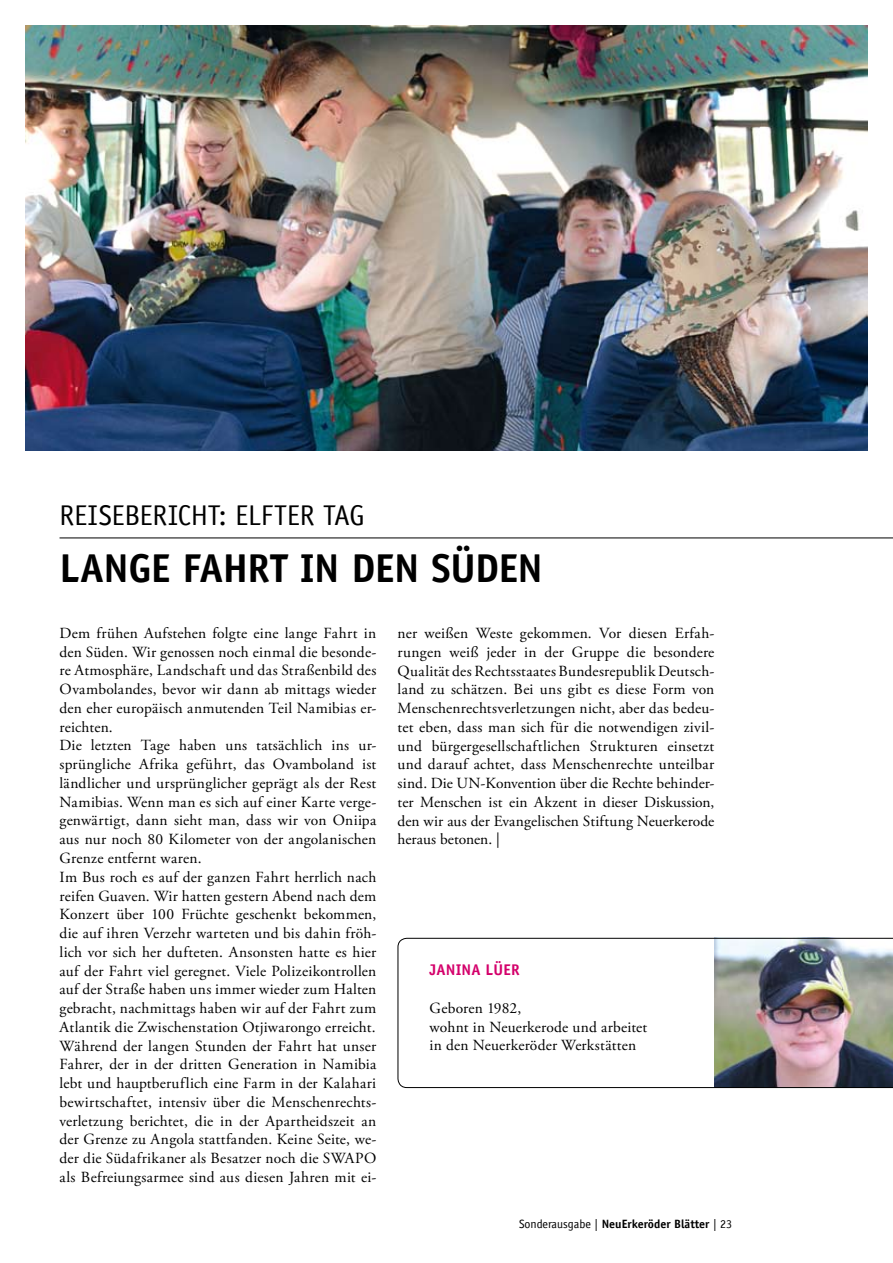
<style>
.page{position:relative;width:893px;height:1263px;background:#fff}
.page>*{position:absolute;margin:0;border:0;box-sizing:border-box;transform-origin:0 0}
.t1{font:700 40.2px "Officina Sans";letter-spacing:-.01em;color:#000}
.t2{font:28.5px "Officina Sans";letter-spacing:-.005em;color:#000}
.t3{font:15.45px/18.8px "Adobe Garamond Pro";letter-spacing:.015em;color:#000}
.t4{font:700 15.45px "Officina Sans";letter-spacing:.01em;color:#d4006b}
.t5{font:700 12px "Officina Sans";color:#000}
.s1{font-weight:400}
</style>
<div class="page">
<hr style="left:60px;top:537px;width:833px;height:1px;background:#000">
<img style="left:26px;top:26px;width:841px;height:425px">
<img style="left:398px;top:938px;width:495px;height:150px">
<h2 class="t2" style="left:60px;top:498px;width:307px">Reisebericht: Elfter Tag</h2>
<h1 class="t1" style="left:60px;top:543px;width:485px">LANGE FAHRT IN DEN SÜDEN</h1>
<p class="t3" style="left:60px;top:624px;width:318px">Dem frühen Aufstehen folgte eine lange Fahrt in den Süden. Wir genossen noch einmal die besonde&shy;re Atmosphäre, Landschaft und das Straßenbild des Ovambolandes, bevor wir dann ab mittags wieder den eher europäisch anmutenden Teil Namibias er&shy;reichten.<br>Die letzten Tage haben uns tatsächlich ins ur&shy;sprüngliche Afrika geführt, das Ovamboland ist ländlicher und ursprünglicher geprägt als der Rest Namibias. Wenn man es sich auf einer Karte verge&shy;genwärtigt, dann sieht man, dass wir von Oniipa aus nur noch 80 Kilometer von der angolanischen Grenze entfernt waren.<br>Im Bus roch es auf der ganzen Fahrt herrlich nach reifen Guaven. Wir hatten gestern Abend nach dem Konzert über 100 Früchte geschenkt bekommen, die auf ihren Verzehr warteten und bis dahin fröh&shy;lich vor sich her dufteten. Ansonsten hatte es hier auf der Fahrt viel geregnet. Viele Polizeikontrollen auf der Straße haben uns immer wieder zum Halten gebracht, nachmittags haben wir auf der Fahrt zum Atlantik die Zwischenstation Otjiwarongo erreicht.<br>Während der langen Stunden der Fahrt hat unser Fahrer, der in der dritten Generation in Namibia lebt und hauptberuflich eine Farm in der Kalahari bewirtschaftet, intensiv über die Menschenrechts&shy;verletzung berichtet, die in der Apartheidszeit an der Grenze zu Angola stattfanden. Keine Seite, we&shy;der die Südafrikaner als Besatzer noch die SWAPO als Befreiungsarmee sind aus diesen Jahren mit ei-</p>
<p class="t3" style="left:398px;top:624px;width:318px;text-align:justify">ner weißen Weste gekommen. Vor diesen Erfah&shy;rungen weiß jeder in der Gruppe die besondere Qualität des Rechtsstaates Bundesrepublik Deutsch&shy;land zu schätzen. Bei uns gibt es diese Form von Menschenrechtsverletzungen nicht, aber das bedeu&shy;tet eben, dass man sich für die notwendigen zivil&shy;und bürgergesellschaftlichen Strukturen einsetzt und darauf achtet, dass Menschenrechte unteilbar sind. Die UN-Konvention über die Rechte behinder&shy;ter Menschen ist ein Akzent in dieser Diskussion, den wir aus der Evangelischen Stiftung Neuerkerode heraus betonen. |</p>
<p class="t4" style="left:430px;top:960px;width:88px">JANINA LÜER</p>
<p class="t3" style="left:430px;top:999px;width:219px">Geboren 1982,<br>wohnt in Neuerkerode und arbeitet in den Neuerkeröder Werkstätten</p>
<p class="t5" style="left:519px;top:1216px;width:215px"><span class="s1">Sonderausgabe |</span> N EUERKERÖDER BLÄTTER <span class="s1">| 23</span></p>
</div>
